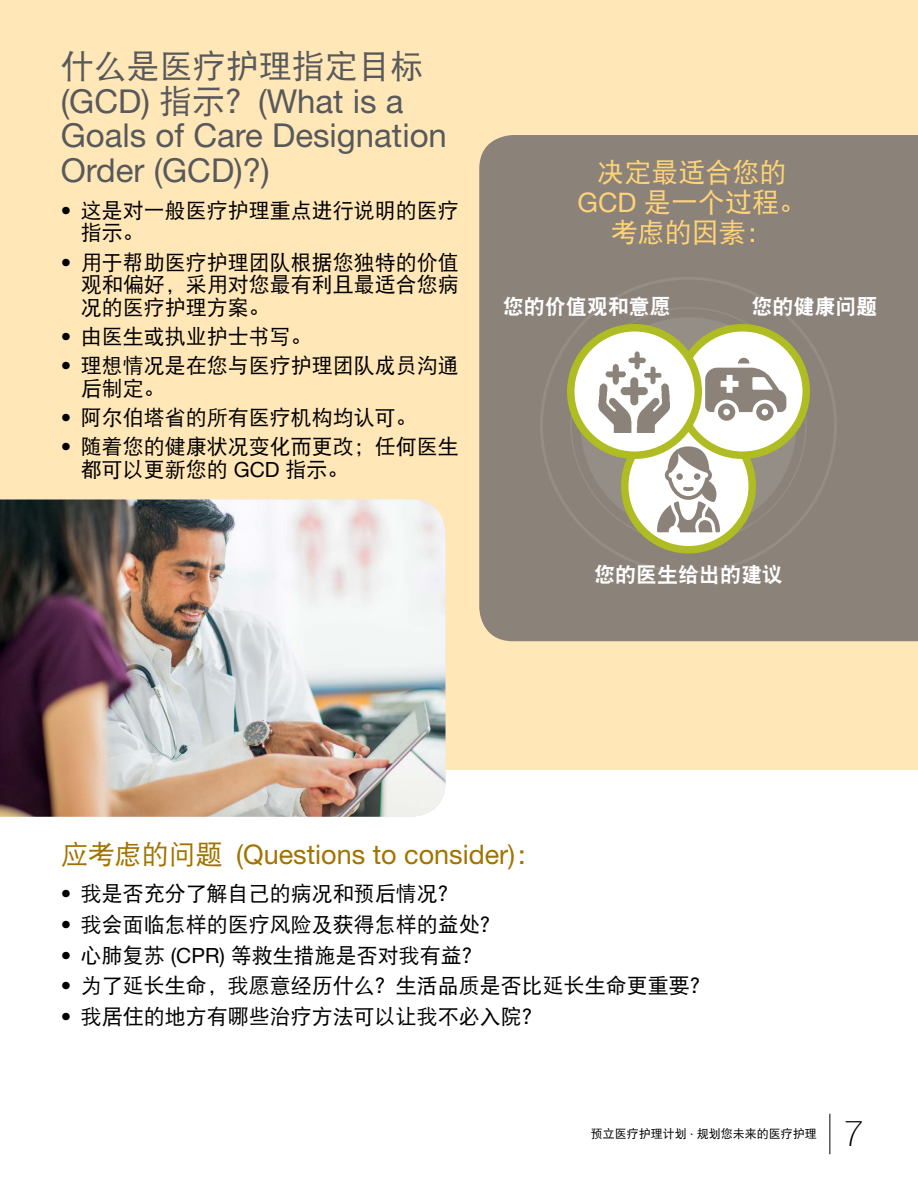
<style>
.page{position:relative;width:918px;height:1188px;background:#fff}
.page>*{position:absolute;margin:0;border:0;box-sizing:border-box;transform-origin:0 0}
.t1{font:100 36px "Helvetica Neue LT Std";color:#000}
.t2{font:33px/34.5px "Helvetica Neue LT Std";color:#58595b}
.t3{font:33px "DF Hei W5";color:#58595b}
.t4{font:27px "Helvetica Neue LT Std";color:#a17300}
.t5{font:27px/30px "DF Hei W5";color:#ffd478;text-align:center}
.t6{font:21px/22.5px "DF Hei W5";color:#000}
.t7{font:21px "DF Hei W9";color:#fff}
.t8{font:12px "DF Hei W5";color:#000}
.s1{font-family:"DF Hei W5"}
.s2{font-family:"Helvetica Neue LT Std"}
</style>
<div class="page">
<div style="left:0;top:0;width:918px;height:770px;background:#ffe7b8"></div>
<div style="left:479px;top:135px;width:439px;height:506px;background:#8b827a"></div>
<div style="left:580px;top:317px;width:216px;height:216px;background:#958e87;border-radius:50%"></div>
<svg style="left:625px;top:422px;width:127px;height:128px;background:#f3f5df"></svg>
<div style="left:621px;top:418px;width:135px;height:136px;border:8px solid #afbc22;border-radius:50%"></div>
<img style="left:0;top:500px;width:446px;height:317px">
<div style="left:679px;top:328px;width:127px;height:127px;background:#fff;border-radius:50%"></div>
<div style="left:675px;top:324px;width:135px;height:135px;border:8px solid #afbc22;border-radius:50%"></div>
<svg style="left:705px;top:358px;width:81px;height:63px"></svg>
<svg style="left:657px;top:446px;width:63px;height:86px"></svg>
<svg style="left:571px;top:328px;width:127px;height:127px;background:#f2f4dd"></svg>
<div style="left:567px;top:324px;width:135px;height:135px;border:8px solid #afbc22;border-radius:50%"></div>
<img style="left:594px;top:351px;width:81px;height:81px">
<hr style="left:830px;top:1114px;width:1px;height:40px;background:#000">
<h2 class="t3" style="left:61px;top:50px;width:364px">什么是医疗护理指定目标</h2>
<h2 class="t2" style="left:61px;top:83px;width:388px">(GCD) <span class="s1">指示？</span>(What is a<br>Goals of Care Designation<br>Order (GCD)?)</h2>
<p class="t6" style="left:81px;top:199px;width:379px;text-indent:-20px"><span class="s2">•</span> 这是对一般医疗护理重点进行说明的医疗指示。</p>
<p class="t6" style="left:81px;top:251px;width:379px;text-align:justify;text-indent:-20px"><span class="s2">•</span> 用于帮助医疗护理团队根据您独特的价值观和偏好，采用对您最有利且最适合您病况的医疗护理方案。</p>
<p class="t6" style="left:61px;top:325px;width:253px"><span class="s2">•</span> 由医生或执业护士书写。</p>
<p class="t6" style="left:81px;top:354px;width:379px;text-indent:-20px"><span class="s2">•</span> 理想情况是在您与医疗护理团队成员沟通后制定。</p>
<p class="t6" style="left:61px;top:406px;width:358px"><span class="s2">•</span> 阿尔伯塔省的所有医疗机构均认可。</p>
<p class="t6" style="left:81px;top:435px;width:379px;text-indent:-20px"><span class="s2">•</span> 随着您的健康状况变化而更改；任何医生都可以更新您的 <span class="s2">GCD</span> 指示。</p>
<p class="t5" style="left:578px;top:157px;width:230px">决定最适合您的<br><span class="s2">GCD</span> 是一个过程。考虑的因素：</p>
<p class="t7" style="left:503px;top:296px;width:169px">您的价值观和意愿</p>
<p class="t7" style="left:752px;top:296px;width:127px">您的健康问题</p>
<p class="t7" style="left:594px;top:564px;width:190px">您的医生给出的建议</p>
<p class="t4" style="left:61px;top:838px;width:483px"><span class="s1">应考虑的问题</span> (Questions to consider)<span class="s1">：</span></p>
<p class="t6" style="left:61px;top:882px;width:400px"><span class="s2">•</span> 我是否充分了解自己的病况和预后情况？</p>
<p class="t6" style="left:61px;top:913px;width:442px"><span class="s2">•</span> 我会面临怎样的医疗风险及获得怎样的益处？</p>
<p class="t6" style="left:61px;top:944px;width:423px"><span class="s2">•</span> 心肺复苏 <span class="s2">(CPR)</span> 等救生措施是否对我有益？</p>
<p class="t6" style="left:61px;top:975px;width:652px"><span class="s2">•</span> 为了延长生命，我愿意经历什么？生活品质是否比延长生命更重要？</p>
<p class="t6" style="left:61px;top:1005px;width:484px"><span class="s2">•</span> 我居住的地方有哪些治疗方法可以让我不必入院？</p>
<p class="t8" style="left:591px;top:1128px;width:228px">预立医疗护理计划 <span class="s2">·</span> 规划您未来的医疗护理</p>
<h1 class="t1" style="left:844px;top:1113px;width:22px">7</h1>
</div>
